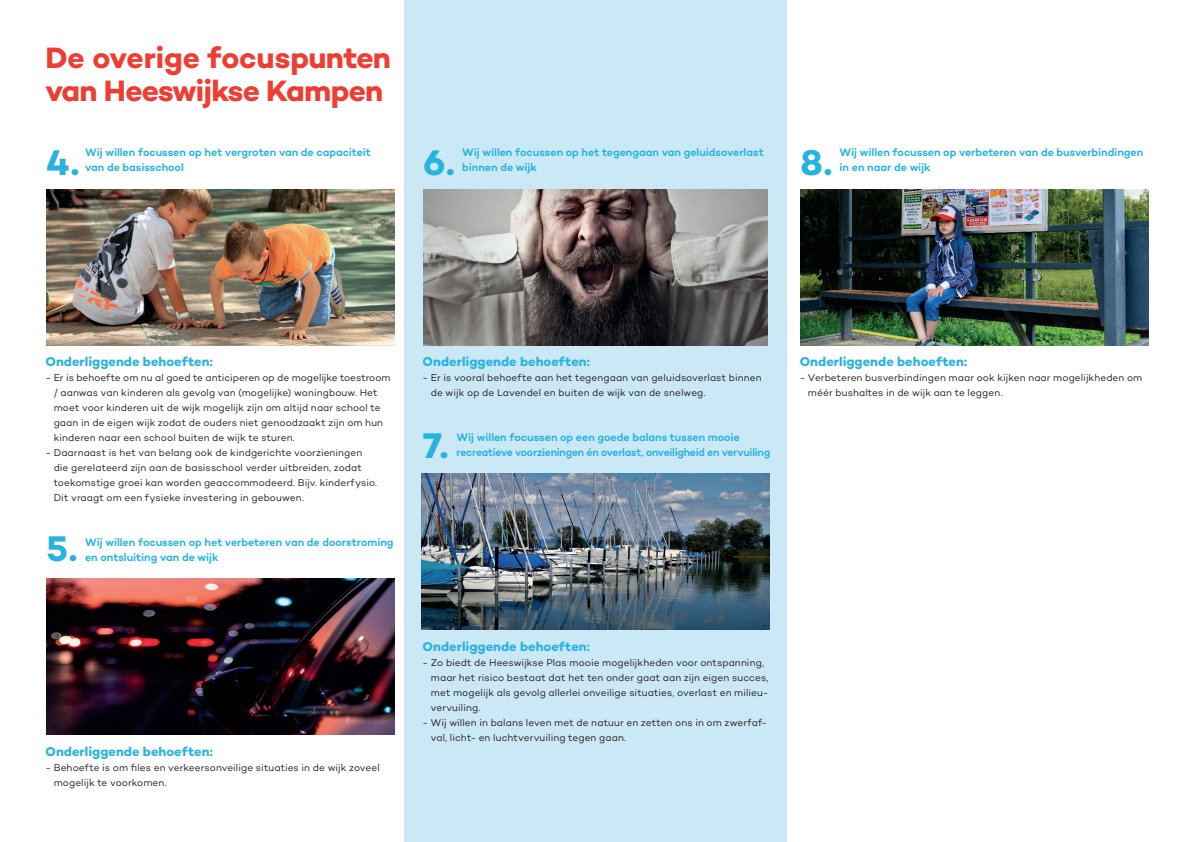
<style>
.page{position:relative;width:1191px;height:842px;background:#fff}
.page>*{position:absolute;margin:0;border:0;box-sizing:border-box;transform-origin:0 0}
.t1{font:700 36.3px "Campton";color:#28b3de}
.t2{font:700 30px/33px "Campton";letter-spacing:-.025em;color:#ee3e34}
.t3{font:700 13px "Campton";letter-spacing:.005em;color:#28b3de}
.t4{font:600 11px/15px "Campton";letter-spacing:-.005em;color:#28b3de}
.t5{font:10px/15px "Campton";letter-spacing:.01em;color:#231f20}
</style>
<div class="page">
<div style="left:404px;top:0;width:383px;height:842px;background:#cbe8f6"></div>
<img style="left:46px;top:190px;width:348px;height:156px">
<img style="left:423px;top:190px;width:345px;height:156px">
<img style="left:800px;top:190px;width:348px;height:156px">
<img style="left:421px;top:474px;width:348px;height:156px">
<img style="left:46px;top:578px;width:348px;height:156px">
<h2 class="t2" style="left:45px;top:41px;width:347px">De overige focuspunten van Heeswijkse Kampen</h2>
<p class="t4" style="left:85px;top:145px;width:287px">Wij willen focussen op het vergroten van de capaciteit van de basisschool</p>
<p class="t4" style="left:462px;top:145px;width:303px">Wij willen focussen op het tegengaan van geluidsoverlast binnen de wijk</p>
<h1 class="t1" style="left:46px;top:139px;width:35px">4.</h1>
<h1 class="t1" style="left:423px;top:139px;width:33px">6.</h1>
<h1 class="t1" style="left:800px;top:139px;width:33px">8.</h1>
<p class="t4" style="left:839px;top:145px;width:305px">Wij willen focussen op verbeteren van de busverbindingen in en naar de wijk</p>
<h3 class="t3" style="left:45px;top:353px;width:169px">Onderliggende behoeften:</h3>
<p class="t5" style="left:54px;top:370px;width:338px;text-indent:-8px">- Er is behoefte om nu al goed te anticiperen op de mogelijke toestroom / aanwas van kinderen als gevolg van (mogelijke) woningbouw. Het moet voor kinderen uit de wijk mogelijk zijn om altijd naar school te gaan in de eigen wijk zodat de ouders niet genoodzaakt zijn om hun kinderen naar een school buiten de wijk te sturen.</p>
<p class="t5" style="left:54px;top:445px;width:325px;text-indent:-8px">- Daarnaast is het van belang ook de kindgerichte voorzieningen die gerelateerd zijn aan de basisschool verder uitbreiden, zodat toekomstige groei kan worden geaccommodeerd. Bijv. kinderfysio.<br>Dit vraagt om een fysieke investering in gebouwen.</p>
<p class="t4" style="left:85px;top:535px;width:310px">Wij willen focussen op het verbeteren van de doorstroming en ontsluiting van de wijk</p>
<h1 class="t1" style="left:46px;top:525px;width:33px">5.</h1>
<h3 class="t3" style="left:422px;top:353px;width:169px">Onderliggende behoeften:</h3>
<p class="t5" style="left:431px;top:370px;width:332px;text-indent:-8px">- Er is vooral behoefte aan het tegengaan van geluidsoverlast binnen de wijk op de Lavendel en buiten de wijk van de snelweg.</p>
<p class="t4" style="left:456px;top:430px;width:315px">Wij willen focussen op een goede balans tussen mooie recreatieve voorzieningen én overlast, onveiligheid en vervuiling</p>
<h1 class="t1" style="left:423px;top:423px;width:27px">7.</h1>
<h3 class="t3" style="left:799px;top:353px;width:169px">Onderliggende behoeften:</h3>
<p class="t5" style="left:808px;top:370px;width:336px;text-indent:-8px">- Verbeteren busverbindingen maar ook kijken naar mogelijkheden om méér bushaltes in de wijk aan te leggen.</p>
<h3 class="t3" style="left:45px;top:743px;width:169px">Onderliggende behoeften:</h3>
<p class="t5" style="left:54px;top:760px;width:328px;text-indent:-8px">- Behoefte is om files en verkeersonveilige situaties in de wijk zoveel mogelijk te voorkomen.</p>
<h3 class="t3" style="left:422px;top:638px;width:169px">Onderliggende behoeften:</h3>
<p class="t5" style="left:431px;top:655px;width:339px;text-indent:-8px">- Zo biedt de Heeswijkse Plas mooie mogelijkheden voor ontspanning, maar het risico bestaat dat het ten onder gaat aan zijn eigen succes, met mogelijk als gevolg allerlei onveilige situaties, overlast en milieu&shy;vervuiling.</p>
<p class="t5" style="left:431px;top:715px;width:338px;text-indent:-8px">- Wij willen in balans leven met de natuur en zetten ons in om zwerfaf&shy;val, licht- en luchtvervuiling tegen gaan.</p>
</div>
